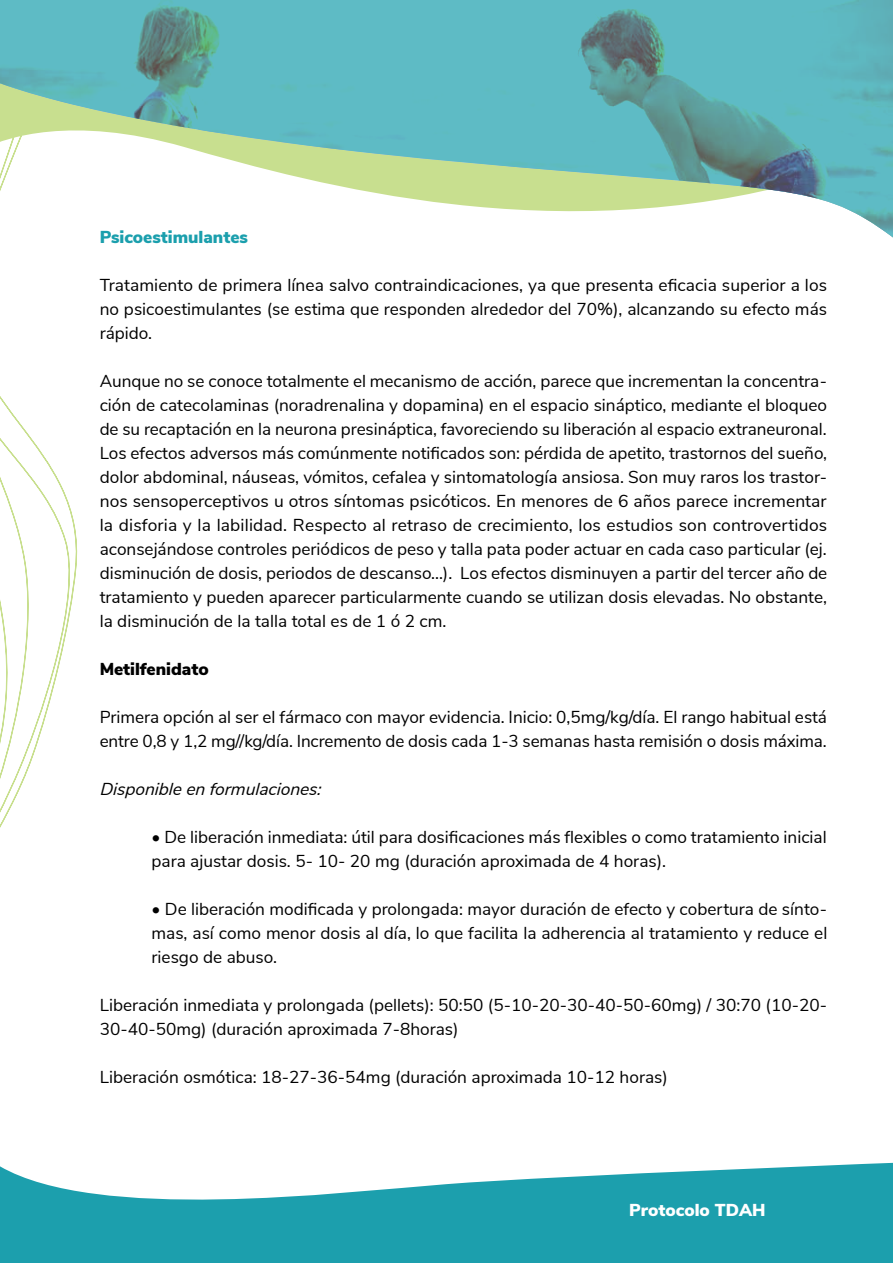
<style>
.page{position:relative;width:893px;height:1263px;background:#fff}
.page>*{position:absolute;margin:0;border:0;box-sizing:border-box;transform-origin:0 0}
.t1{font:17.25px/24px "Nunito Sans";color:#000;text-align:justify}
.t2{font:italic 17.25px "Nunito Sans";color:#000}
.t3{font:900 17.25px "Nunito Sans";color:#1b9fad}
.t4{font:900 17.25px "Nunito Sans";color:#000}
.t5{font:900 17.25px "Nunito Sans";color:#fff}
</style>
<div class="page">
<svg style="left:51px;top:467px;width:20px;height:230px"></svg>
<svg style="left:35px;top:443px;width:16px;height:307px"></svg>
<svg style="left:0;top:396px;width:35px;height:432px"></svg>
<svg style="left:0;top:0;width:893px;height:238px;fill:#5ebbc5"></svg>
<svg style="left:0;top:1162px;width:893px;height:101px;fill:#1c9fad"></svg>
<p class="t3" style="left:100px;top:226px;width:150px">Psicoestimulantes</p>
<p class="t1" style="left:100px;top:274px;width:729px">Tratamiento de primera línea salvo contraindicaciones, ya que presenta eficacia superior a los no psicoestimulantes (se estima que responden alrededor del 70%), alcanzando su efecto más rápido.</p>
<p class="t1" style="left:100px;top:370px;width:729px">Aunque no se conoce totalmente el mecanismo de acción, parece que incrementan la concentra&shy;ción de catecolaminas (noradrenalina y dopamina) en el espacio sináptico, mediante el bloqueo de su recaptación en la neurona presináptica, favoreciendo su liberación al espacio extraneuronal.<br>Los efectos adversos más comúnmente notificados son: pérdida de apetito, trastornos del sueño, dolor abdominal, náuseas, vómitos, cefalea y sintomatología ansiosa. Son muy raros los trastor&shy;nos sensoperceptivos u otros síntomas psicóticos. En menores de 6 años parece incrementar la disforia y la labilidad. Respecto al retraso de crecimiento, los estudios son controvertidos aconsejándose controles periódicos de peso y talla pata poder actuar en cada caso particular (ej. disminución de dosis, periodos de descanso...). Los efectos disminuyen a partir del tercer año de tratamiento y pueden aparecer particularmente cuando se utilizan dosis elevadas. No obstante, la disminución de la talla total es de 1 ó 2 cm.</p>
<p class="t4" style="left:100px;top:658px;width:111px">Metilfenidato</p>
<p class="t1" style="left:100px;top:706px;width:729px">Primera opción al ser el fármaco con mayor evidencia. Inicio: 0,5mg/kg/día. El rango habitual está entre 0,8 y 1,2 mg//kg/día. Incremento de dosis cada 1-3 semanas hasta remisión o dosis máxima.</p>
<p class="t2" style="left:100px;top:778px;width:226px">Disponible en formulaciones:</p>
<p class="t1" style="left:151px;top:826px;width:677px">• De liberación inmediata: útil para dosificaciones más flexibles o como tratamiento inicial para ajustar dosis. 5- 10- 20 mg (duración aproximada de 4 horas).</p>
<p class="t1" style="left:151px;top:898px;width:677px">• De liberación modificada y prolongada: mayor duración de efecto y cobertura de sínto&shy;mas, así como menor dosis al día, lo que facilita la adherencia al tratamiento y reduce el riesgo de abuso.</p>
<p class="t1" style="left:100px;top:994px;width:729px">Liberación inmediata y prolongada (pellets): 50:50 (5-10-20-30-40-50-60mg) / 30:70 (10-20-<br>30-40-50mg) (duración aproximada 7-8horas)</p>
<p class="t1" style="left:100px;top:1066px;width:570px">Liberación osmótica: 18-27-36-54mg (duración aproximada 10-12 horas)</p>
<p class="t5" style="left:629px;top:1198px;width:138px">Protocolo TDAH</p>
</div>
